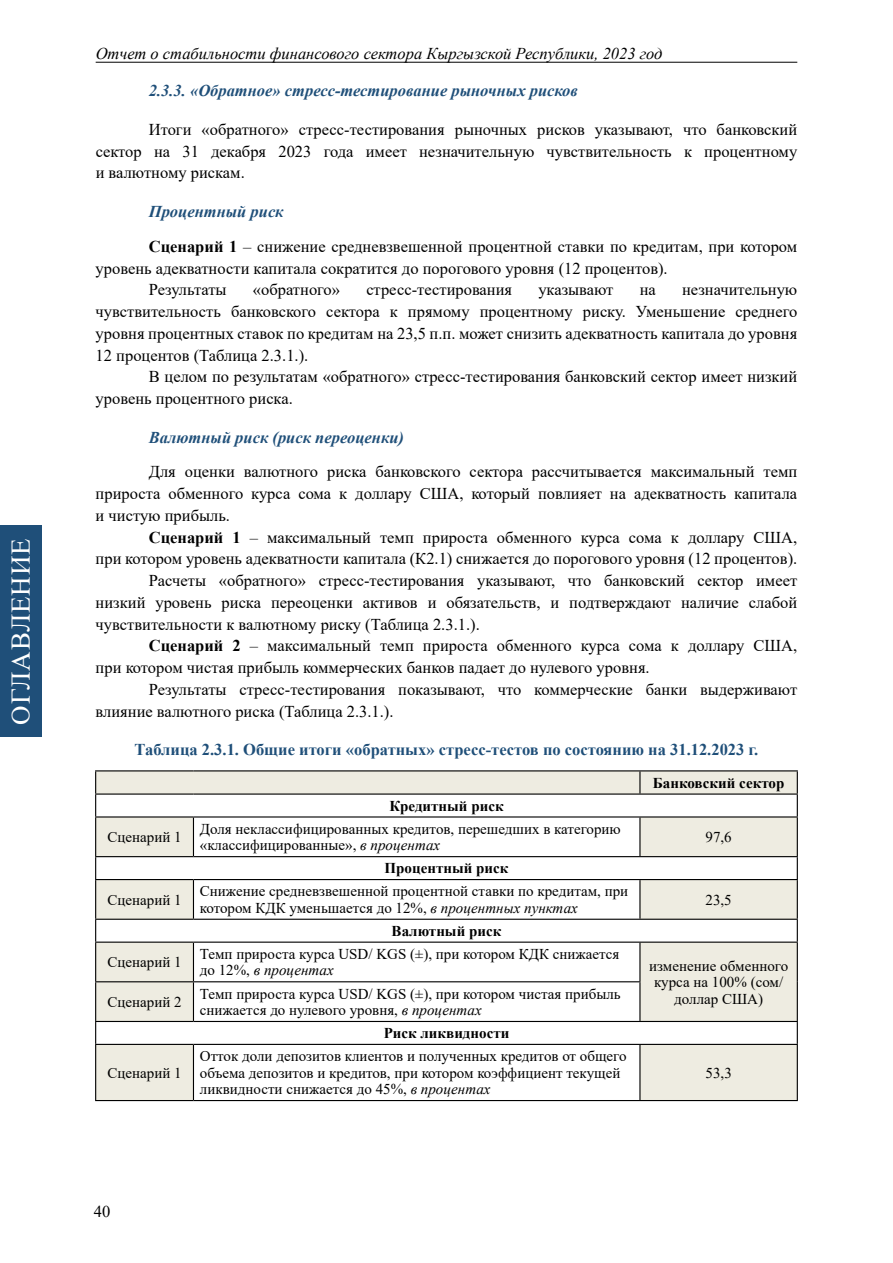
<style>
.page{position:relative;width:893px;height:1263px;background:#fff}
.page>*{position:absolute;margin:0;border:0;box-sizing:border-box;transform-origin:0 0}
.t1{font:27px "Times New Roman";letter-spacing:.035em;color:#fff}
.t2{font:16.5px/21.8px "Times New Roman";color:#000;text-align:justify}
.t3{font:italic 700 16.5px "Times New Roman";color:#1f4f79}
.t4{font:700 16.5px "Times New Roman";color:#1f4f79}
.t5{font:italic 16.5px "Times New Roman";color:#000}
.t6{font:15px/16.5px "Times New Roman";color:#000}
.t7{font:700 15px "Times New Roman";color:#000}
.s1{font-weight:700;font-style:italic;color:#1f4f79}
.s2{font-weight:700}
.s3{font-style:italic}
</style>
<div class="page">
<hr style="left:96px;top:62px;width:701px;height:1px;background:#000">
<svg style="left:96px;top:771px;width:701px;height:329px"></svg>
<hr style="left:95px;top:770px;width:98px;height:1px;background:#000">
<hr style="left:193px;top:770px;width:447px;height:1px;background:#000">
<hr style="left:640px;top:770px;width:158px;height:1px;background:#000">
<svg style="left:639px;top:771px;width:1px;height:22px"></svg>
<hr style="left:95px;top:793px;width:98px;height:2px;background:#000">
<svg style="left:95px;top:771px;width:1px;height:45px"></svg>
<hr style="left:193px;top:793px;width:447px;height:2px;background:#000">
<hr style="left:640px;top:793px;width:158px;height:2px;background:#000">
<svg style="left:797px;top:771px;width:1px;height:45px"></svg>
<hr style="left:95px;top:816px;width:98px;height:1px;background:#000">
<hr style="left:95px;top:817px;width:1px;height:39px;background:#000">
<hr style="left:193px;top:816px;width:447px;height:1px;background:#000">
<hr style="left:193px;top:817px;width:1px;height:39px;background:#000">
<hr style="left:640px;top:816px;width:158px;height:1px;background:#000">
<hr style="left:639px;top:817px;width:1px;height:39px;background:#000">
<hr style="left:797px;top:817px;width:1px;height:39px;background:#000">
<hr style="left:95px;top:856px;width:98px;height:1px;background:#000">
<svg style="left:95px;top:857px;width:1px;height:22px"></svg>
<hr style="left:193px;top:856px;width:447px;height:1px;background:#000">
<hr style="left:640px;top:856px;width:158px;height:1px;background:#000">
<svg style="left:797px;top:857px;width:1px;height:22px"></svg>
<hr style="left:95px;top:879px;width:98px;height:1px;background:#000">
<hr style="left:95px;top:880px;width:1px;height:39px;background:#000">
<hr style="left:193px;top:879px;width:447px;height:1px;background:#000">
<hr style="left:193px;top:880px;width:1px;height:39px;background:#000">
<hr style="left:640px;top:879px;width:158px;height:1px;background:#000">
<hr style="left:639px;top:880px;width:1px;height:39px;background:#000">
<hr style="left:797px;top:880px;width:1px;height:39px;background:#000">
<hr style="left:95px;top:919px;width:98px;height:1px;background:#000">
<svg style="left:95px;top:920px;width:1px;height:21px"></svg>
<hr style="left:193px;top:919px;width:447px;height:1px;background:#000">
<hr style="left:640px;top:919px;width:158px;height:1px;background:#000">
<svg style="left:797px;top:920px;width:1px;height:21px"></svg>
<hr style="left:95px;top:941px;width:98px;height:2px;background:#000">
<hr style="left:95px;top:943px;width:1px;height:38px;background:#000">
<hr style="left:193px;top:941px;width:447px;height:2px;background:#000">
<hr style="left:193px;top:943px;width:1px;height:38px;background:#000">
<hr style="left:640px;top:941px;width:158px;height:2px;background:#000">
<hr style="left:639px;top:943px;width:1px;height:38px;background:#000">
<hr style="left:797px;top:943px;width:1px;height:39px;background:#000">
<hr style="left:797px;top:982px;width:1px;height:39px;background:#000">
<hr style="left:95px;top:981px;width:98px;height:1px;background:#000">
<hr style="left:95px;top:982px;width:1px;height:39px;background:#000">
<hr style="left:193px;top:981px;width:447px;height:1px;background:#000">
<hr style="left:193px;top:982px;width:1px;height:39px;background:#000">
<hr style="left:639px;top:982px;width:1px;height:39px;background:#000">
<hr style="left:95px;top:1021px;width:98px;height:1px;background:#000">
<svg style="left:95px;top:1022px;width:1px;height:22px"></svg>
<hr style="left:193px;top:1021px;width:447px;height:1px;background:#000">
<hr style="left:640px;top:1021px;width:158px;height:1px;background:#000">
<svg style="left:797px;top:1022px;width:1px;height:22px"></svg>
<hr style="left:95px;top:1044px;width:98px;height:1px;background:#000">
<hr style="left:95px;top:1045px;width:1px;height:55px;background:#000">
<hr style="left:193px;top:1044px;width:447px;height:1px;background:#000">
<hr style="left:193px;top:1045px;width:1px;height:55px;background:#000">
<hr style="left:640px;top:1044px;width:158px;height:1px;background:#000">
<hr style="left:639px;top:1045px;width:1px;height:55px;background:#000">
<hr style="left:797px;top:1045px;width:1px;height:55px;background:#000">
<hr style="left:95px;top:1100px;width:98px;height:1px;background:#000">
<hr style="left:193px;top:1100px;width:447px;height:1px;background:#000">
<hr style="left:640px;top:1100px;width:158px;height:1px;background:#000">
<div style="left:0;top:526px;width:41px;height:211px;background:#1f4f79"></div>
<h1 class="t1" style="left:2px;top:725px;width:188px;rotate:-90deg">ОГЛАВЛЕНИЕ</h1>
<p class="t5" style="left:96px;top:42px;width:568px">Отчет о стабильности финансового сектора Кыргызской Республики, 2023 год</p>
<p class="t3" style="left:149px;top:79px;width:431px">2.3.3. «Обратное» стресс-тестирование рыночных рисков</p>
<p class="t2" style="left:96px;top:118px;width:703px;text-indent:53px">Итоги «обратного» стресс-тестирования рыночных рисков указывают, что банковский сектор на 31 декабря 2023 года имеет незначительную чувствительность к процентному и валютному рискам.</p>
<p class="t2" style="left:149px;top:194px;width:650px;line-height:34.5px"><span class="s1">Процентный риск<br></span><span class="s2">Сценарий 1</span> – снижение средневзвешенной процентной ставки по кредитам, при котором</p>
<p class="t2" style="left:149px;top:257px;width:520px;text-indent:-53px">уровень адекватности капитала сократится до порогового уровня (12 процентов).<br>Результаты</p>
<p class="t2" style="left:253px;top:278px;width:89px">«обратного»</p>
<p class="t2" style="left:366px;top:278px;width:147px">стресс-тестирования</p>
<p class="t2" style="left:538px;top:278px;width:77px">указывают</p>
<p class="t2" style="left:640px;top:278px;width:18px">на</p>
<p class="t2" style="left:96px;top:278px;width:703px;text-indent:586px">незначительную чувствительность банковского сектора к прямому процентному риску. Уменьшение среднего уровня процентных ставок по кредитам на 23,5 п.п. может снизить адекватность капитала до уровня 12 процентов (Таблица 2.3.1.).</p>
<p class="t2" style="left:96px;top:365px;width:703px;text-indent:53px">В целом по результатам «обратного» стресс-тестирования банковский сектор имеет низкий уровень процентного риска.</p>
<p class="t3" style="left:149px;top:426px;width:257px">Валютный риск (риск переоценки)</p>
<p class="t2" style="left:96px;top:460px;width:703px;text-indent:53px">Для оценки валютного риска банковского сектора рассчитывается максимальный темп прироста обменного курса сома к доллару США, который повлияет на адекватность капитала и чистую прибыль.</p>
<p class="t2" style="left:149px;top:526px;width:650px"><span class="s2">Сценарий 1</span> – максимальный темп прироста обменного курса сома к доллару США,</p>
<p class="t2" style="left:96px;top:547px;width:703px">при котором уровень адекватности капитала (К2.1) снижается до порогового уровня (12 процентов).</p>
<p class="t2" style="left:149px;top:569px;width:650px">Расчеты «обратного» стресс-тестирования указывают, что банковский сектор имеет</p>
<p class="t2" style="left:96px;top:591px;width:703px">низкий уровень риска переоценки активов и обязательств, и подтверждают наличие слабой</p>
<p class="t2" style="left:96px;top:613px;width:386px">чувствительности к валютному риску (Таблица 2.3.1.).</p>
<p class="t2" style="left:149px;top:634px;width:650px"><span class="s2">Сценарий 2</span> – максимальный темп прироста обменного курса сома к доллару США,</p>
<p class="t2" style="left:96px;top:656px;width:556px">при котором чистая прибыль коммерческих банков падает до нулевого уровня.</p>
<p class="t2" style="left:149px;top:678px;width:650px">Результаты стресс-тестирования показывают, что коммерческие банки выдерживают</p>
<p class="t2" style="left:96px;top:700px;width:299px">влияние валютного риска (Таблица 2.3.1.).</p>
<p class="t4" style="left:135px;top:738px;width:625px">Таблица 2.3.1. Общие итоги «обратных» стресс-тестов по состоянию на 31.12.2023 г.</p>
<p class="t7" style="left:653px;top:772px;width:133px">Банковский сектор</p>
<p class="t7" style="left:389px;top:795px;width:116px">Кредитный риск</p>
<p class="t6" style="left:107px;top:828px;width:76px">Сценарий 1</p>
<p class="t6" style="left:200px;top:820px;width:422px">Доля неклассифицированных кредитов, перешедших в категорию «классифицированные», <span class="s3">в процентах</span></p>
<p class="t6" style="left:705px;top:828px;width:28px">97,6</p>
<p class="t7" style="left:385px;top:857px;width:125px">Процентный риск</p>
<p class="t6" style="left:107px;top:891px;width:76px">Сценарий 1</p>
<p class="t6" style="left:200px;top:883px;width:430px">Снижение средневзвешенной процентной ставки по кредитам, при котором КДК уменьшается до 12%, <span class="s3">в процентных пунктах</span></p>
<p class="t6" style="left:705px;top:891px;width:28px">23,5</p>
<p class="t7" style="left:392px;top:920px;width:111px">Валютный риск</p>
<p class="t6" style="left:108px;top:953px;width:76px">Сценарий 1</p>
<p class="t6" style="left:200px;top:945px;width:421px">Темп прироста курса USD/ KGS (±), при котором КДК снижается до 12%, <span class="s3">в процентах</span></p>
<p class="t6" style="left:649px;top:957px;width:141px;text-align:center">изменение обменного курса на 100% (сом/</p>
<p class="t6" style="left:108px;top:993px;width:76px">Сценарий 2</p>
<p class="t6" style="left:674px;top:990px;width:90px">доллар США)</p>
<p class="t6" style="left:200px;top:985px;width:422px">Темп прироста курса USD/ KGS (±), при котором чистая прибыль снижается до нулевого уровня, <span class="s3">в процентах</span></p>
<p class="t7" style="left:384px;top:1022px;width:127px">Риск ликвидности</p>
<p class="t6" style="left:108px;top:1064px;width:76px">Сценарий 1</p>
<p class="t6" style="left:200px;top:1047px;width:428px">Отток доли депозитов клиентов и полученных кредитов от общего объема депозитов и кредитов, при котором коэффициент текущей ликвидности снижается до 45%, <span class="s3">в процентах</span></p>
<p class="t2" style="left:94px;top:1200px;width:18px">40</p>
<p class="t6" style="left:706px;top:1064px;width:28px">53,3</p>
</div>
